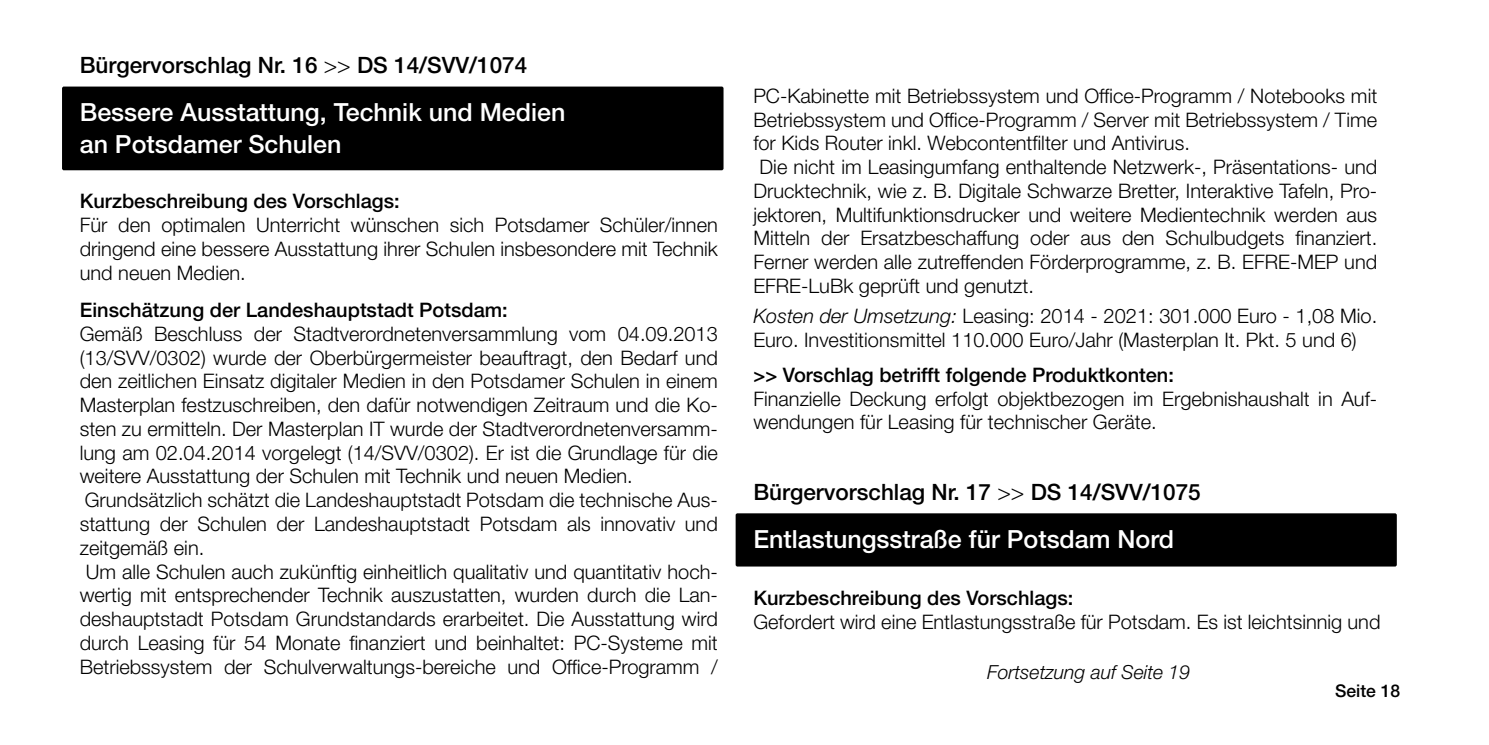
<style>
.page{position:relative;width:1489px;height:745px;background:#fff}
.page>*{position:absolute;margin:0;border:0;box-sizing:border-box;transform-origin:0 0}
.t1{font:500 25px/32.5px "Helvetica Neue LT Std";color:#fff}
.t2{font:500 22.5px "Helvetica Neue LT Std";color:#000}
.t3{font:300 20px/23.8px "Helvetica Neue LT Std";color:#000}
.t4{font:500 20px "Helvetica Neue LT Std";color:#000}
.t5{font:italic 300 19.5px "Helvetica Neue LT Std";color:#000}
.t6{font:500 17.5px "Helvetica Neue LT Std";color:#000}
.s1{font-weight:300}
.s2{font-style:italic}
</style>
<div class="page">
<div style="left:62px;top:86px;width:661px;height:84px;background:#000;border:2px solid #000"></div>
<div style="left:735px;top:513px;width:661px;height:53px;background:#000;border:2px solid #000"></div>
<p class="t2" style="left:80px;top:51px;width:449px">Bürgervorschlag Nr. 16 <span class="s1">&gt;&gt;</span> DS 14/SVV/1074</p>
<p class="t1" style="left:80px;top:95px;width:487px">Bessere Ausstattung, Technik und Medien an Potsdamer Schulen</p>
<p class="t4" style="left:80px;top:189px;width:321px">Kurzbeschreibung des Vorschlags:</p>
<p class="t3" style="left:80px;top:212px;width:639px;text-align:justify">Für den optimalen Unterricht wünschen sich Potsdamer Schüler/innen dringend eine bessere Ausstattung ihrer Schulen insbesondere mit Technik und neuen Medien.</p>
<p class="t4" style="left:80px;top:298px;width:429px">Einschätzung der Landeshauptstadt Potsdam:</p>
<p class="t3" style="left:80px;top:321px;width:639px">Gemäß Beschluss der Stadtverordnetenversammlung vom 04.09.2013 (13/SVV/0302) wurde der Oberbürgermeister beauftragt, den Bedarf und den zeitlichen Einsatz digitaler Medien in den Potsdamer Schulen in einem Masterplan festzuschreiben, den dafür notwendigen Zeitraum und die Ko&shy;sten zu ermitteln. Der Masterplan IT wurde der Stadtverordnetenversamm&shy;lung am 02.04.2014 vorgelegt (14/SVV/0302). Er ist die Grundlage für die weitere Ausstattung der Schulen mit Technik und neuen Medien.<br>Grundsätzlich schätzt die Landeshauptstadt Potsdam die technische Aus&shy;stattung der Schulen der Landeshauptstadt Potsdam als innovativ und zeitgemäß ein.<br>Um alle Schulen auch zukünftig einheitlich qualitativ und quantitativ hoch&shy;wertig mit entsprechender Technik auszustatten, wurden durch die Lan&shy;deshauptstadt Potsdam Grundstandards erarbeitet. Die Ausstattung wird durch Leasing für 54 Monate finanziert und beinhaltet: PC-Systeme mit Betriebssystem der Schulverwaltungs-bereiche und Office-Programm /</p>
<p class="t3" style="left:753px;top:83px;width:625px">PC-Kabinette mit Betriebssystem und Office-Programm / Notebooks mit</p>
<p class="t3" style="left:753px;top:107px;width:625px">Betriebssystem und Office-Programm / Server mit Betriebssystem / Time</p>
<p class="t3" style="left:753px;top:131px;width:438px">for Kids Router inkl. Webcontentfilter und Antivirus.</p>
<p class="t3" style="left:759px;top:154px;width:619px">Die nicht im Leasingumfang enthaltende Netzwerk-, Präsentations- und</p>
<p class="t3" style="left:753px;top:178px;width:625px">Drucktechnik, wie z. B. Digitale Schwarze Bretter, Interaktive Tafeln, Pro-</p>
<p class="t3" style="left:753px;top:202px;width:625px">jektoren, Multifunktionsdrucker und weitere Medientechnik werden aus</p>
<p class="t3" style="left:753px;top:226px;width:625px">Mitteln der Ersatzbeschaffung oder aus den Schulbudgets finanziert.</p>
<p class="t3" style="left:753px;top:249px;width:625px">Ferner werden alle zutreffenden Förderprogramme, z. B. EFRE-MEP und</p>
<p class="t3" style="left:753px;top:273px;width:282px">EFRE-LuBk geprüft und genutzt.</p>
<p class="t3" style="left:753px;top:303px;width:625px"><span class="s2">Kosten der Umsetzung:</span> Leasing: 2014 - 2021: 301.000 Euro - 1,08 Mio.<br>Euro. Investitionsmittel 110.000 Euro/Jahr (Masterplan It. Pkt. 5 und 6)</p>
<p class="t4" style="left:753px;top:362px;width:422px">&gt;&gt; Vorschlag betrifft folgende Produktkonten:</p>
<p class="t3" style="left:753px;top:386px;width:625px">Finanzielle Deckung erfolgt objektbezogen im Ergebnishaushalt in Auf&shy;wendungen für Leasing für technischer Geräte.</p>
<p class="t2" style="left:753px;top:478px;width:449px">Bürgervorschlag Nr. 17 <span class="s1">&gt;&gt;</span> DS 14/SVV/1075</p>
<p class="t1" style="left:753px;top:521px;width:422px">Entlastungsstraße für Potsdam Nord</p>
<p class="t4" style="left:753px;top:585px;width:321px">Kurzbeschreibung des Vorschlags:</p>
<p class="t3" style="left:753px;top:609px;width:628px">Gefordert wird eine Entlastungsstraße für Potsdam. Es ist leichtsinnig und</p>
<p class="t5" style="left:987px;top:660px;width:204px">Fortsetzung auf Seite 19</p>
<p class="t6" style="left:1334px;top:680px;width:67px">Seite 18</p>
</div>
